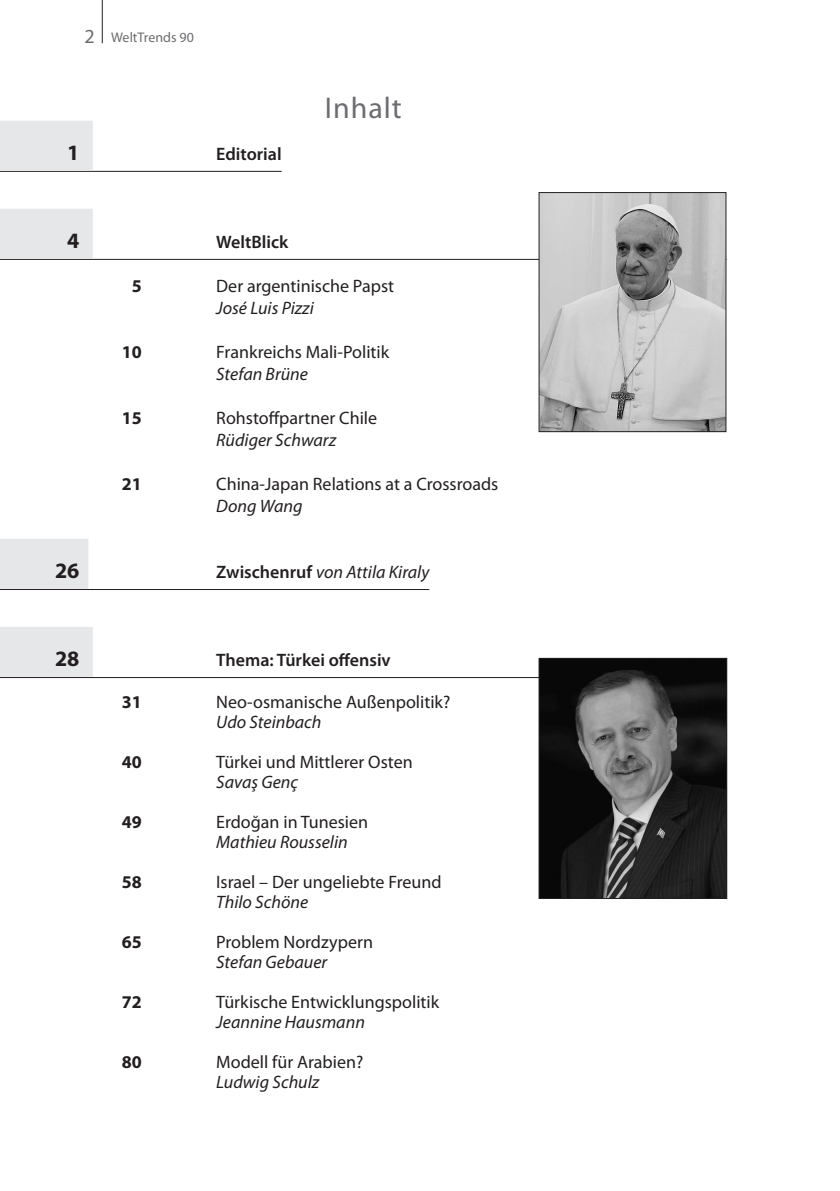
<style>
.page{position:relative;width:840px;height:1191px;background:#fff}
.page>*{position:absolute;margin:0;border:0;box-sizing:border-box;transform-origin:0 0}
.t1{font:30px "Myriad Pro";letter-spacing:.03em;color:#6c6d70}
.t2{font:700 22px "Myriad Pro";color:#231f20}
.t3{font:18px "Myriad Pro";color:#231f20}
.t4{font:italic 18px "Myriad Pro";color:#231f20}
.t5{font:600 18px "Myriad Pro";color:#231f20}
.t6{font:700 18px "Myriad Pro";color:#231f20}
.t7{font:14px "Myriad Pro";color:#6c6d70}
.s1{font-size:20px}
.s2{font-weight:600;font-style:normal}
</style>
<div class="page">
<hr style="left:102px;top:0;width:1px;height:43px;background:#231f20">
<hr style="left:0;top:171px;width:281px;height:1px;background:#231f20">
<div style="left:0;top:121px;width:93px;height:50px;background:#e6e7e9"></div>
<hr style="left:0;top:259px;width:726px;height:1px;background:#231f20">
<div style="left:0;top:209px;width:93px;height:50px;background:#e6e7e9"></div>
<hr style="left:0;top:589px;width:429px;height:1px;background:#231f20">
<div style="left:0;top:539px;width:88px;height:50px;background:#e6e7e9"></div>
<hr style="left:0;top:677px;width:726px;height:1px;background:#231f20">
<div style="left:0;top:627px;width:93px;height:50px;background:#e6e7e9"></div>
<img style="left:540px;top:194px;width:184px;height:236px">
<div style="left:538px;top:192px;width:188px;height:240px;border:1px solid #231f20"></div>
<img style="left:540px;top:660px;width:184px;height:237px">
<div style="left:538px;top:658px;width:188px;height:241px;border:1px solid #231f20"></div>
<p class="t7" style="left:85px;top:29px;width:111px"><span class="s1">2</span> WeltTrends 90</p>
<p class="t2" style="left:67px;top:138px;width:14px">1</p>
<p class="t5" style="left:216px;top:142px;width:67px">Editorial</p>
<h1 class="t1" style="left:324px;top:89px;width:78px">Inhalt</h1>
<p class="t2" style="left:67px;top:226px;width:14px">4</p>
<p class="t5" style="left:216px;top:230px;width:74px">WeltBlick</p>
<p class="t6" style="left:132px;top:274px;width:11px">5</p>
<p class="t3" style="left:216px;top:274px;width:179px">Der argentinische Papst</p>
<p class="t4" style="left:216px;top:296px;width:99px">José Luis Pizzi</p>
<p class="t6" style="left:122px;top:340px;width:21px">10</p>
<p class="t3" style="left:216px;top:340px;width:174px">Frankreichs Mali-Politik</p>
<p class="t4" style="left:216px;top:362px;width:93px">Stefan Brüne</p>
<p class="t6" style="left:122px;top:406px;width:21px">15</p>
<p class="t3" style="left:216px;top:406px;width:162px">Rohstoffpartner Chile</p>
<p class="t4" style="left:216px;top:428px;width:121px">Rüdiger Schwarz</p>
<p class="t6" style="left:122px;top:472px;width:21px">21</p>
<p class="t3" style="left:216px;top:472px;width:283px">China-Japan Relations at a Crossroads</p>
<p class="t4" style="left:216px;top:494px;width:88px">Dong Wang</p>
<p class="t2" style="left:55px;top:556px;width:26px">26</p>
<p class="t4" style="left:216px;top:560px;width:214px"><span class="s2">Zwischenruf</span> von Attila Kiraly</p>
<p class="t2" style="left:55px;top:644px;width:26px">28</p>
<p class="t5" style="left:216px;top:648px;width:176px">Thema: Türkei offensiv</p>
<p class="t6" style="left:122px;top:690px;width:21px">31</p>
<p class="t3" style="left:216px;top:690px;width:235px">Neo-osmanische Außenpolitik?</p>
<p class="t4" style="left:216px;top:710px;width:107px">Udo Steinbach</p>
<p class="t6" style="left:122px;top:750px;width:21px">40</p>
<p class="t3" style="left:216px;top:750px;width:198px">Türkei und Mittlerer Osten</p>
<p class="t4" style="left:216px;top:770px;width:83px">Savaş Genç</p>
<p class="t6" style="left:122px;top:810px;width:21px">49</p>
<p class="t3" style="left:216px;top:810px;width:153px">Erdoğan in Tunesien</p>
<p class="t4" style="left:216px;top:830px;width:133px">Mathieu Rousselin</p>
<p class="t6" style="left:122px;top:870px;width:21px">58</p>
<p class="t3" style="left:216px;top:870px;width:227px">Israel – Der ungeliebte Freund</p>
<p class="t4" style="left:216px;top:890px;width:93px">Thilo Schöne</p>
<p class="t6" style="left:122px;top:930px;width:21px">65</p>
<p class="t3" style="left:216px;top:930px;width:158px">Problem Nordzypern</p>
<p class="t4" style="left:216px;top:950px;width:112px">Stefan Gebauer</p>
<p class="t6" style="left:122px;top:990px;width:21px">72</p>
<p class="t3" style="left:216px;top:990px;width:224px">Türkische Entwicklungspolitik</p>
<p class="t4" style="left:216px;top:1010px;width:150px">Jeannine Hausmann</p>
<p class="t6" style="left:122px;top:1050px;width:21px">80</p>
<p class="t3" style="left:216px;top:1050px;width:149px">Modell für Arabien?</p>
<p class="t4" style="left:216px;top:1070px;width:104px">Ludwig Schulz</p>
</div>
